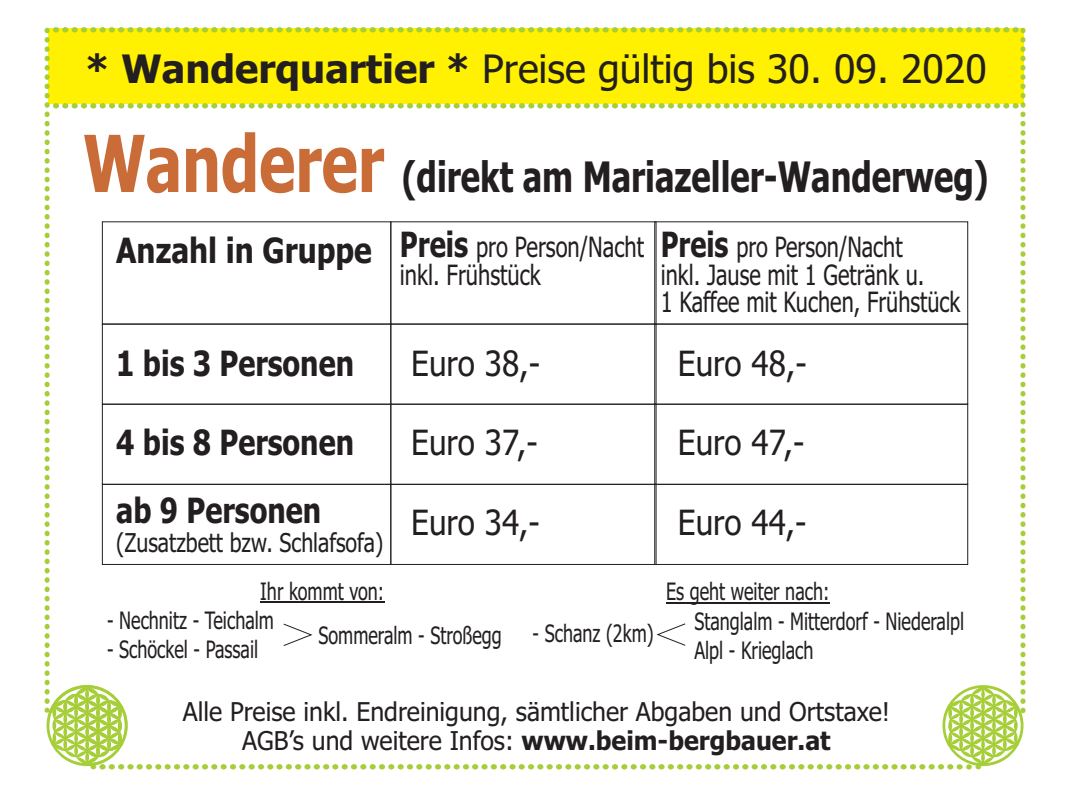
<style>
.page{position:relative;width:1078px;height:794px;background:#fff}
.page>*{position:absolute;margin:0;border:0;box-sizing:border-box;transform-origin:0 0}
.t1{font:700 42px "Tahoma";color:#231f20;scale:.77 1}
.t2{font:39.2px "Tahoma";color:#231f20}
.t3{font:34.8px "Tahoma";color:#231f20;scale:.91 1}
.t4{font:700 34.8px/68px "Tahoma";color:#231f20;scale:.82 1}
.t5{font:700 34.8px "Tahoma";color:#231f20;scale:.85 1}
.t6{font:28px/27.6px "Tahoma";color:#231f20;scale:.78 1}
.t7{font:26.8px "Army Condensed";color:#a6ce39;scale:1.43 1}
.t8{font:26px/28.4px "Tahoma";color:#231f20;text-align:center;scale:.96 1}
.t9{font:26px "Tahoma";color:#231f20;scale:.82 1}
.t10{font:24px/28.8px "Tahoma";color:#231f20;scale:.75 1}
.s1{font-weight:700}
.s2{font-size:78.8px;color:#c96c38}
.s3{font-weight:700;font-size:34.8px}
</style>
<div class="page">
<div style="left:48px;top:28px;width:975px;height:76px;background:#fff101"></div>
<svg style="left:44px;top:28px;width:84px;height:739px"></svg>
<svg style="left:942px;top:28px;width:84px;height:739px"></svg>
<div style="left:102px;top:324px;width:289px;height:80px;border:1px solid #231f20"></div>
<div style="left:102px;top:404px;width:289px;height:81px;border:1px solid #231f20"></div>
<div style="left:102px;top:484px;width:289px;height:81px;border:1px solid #231f20"></div>
<div style="left:390px;top:324px;width:266px;height:80px;border:1px solid #231f20"></div>
<div style="left:390px;top:404px;width:266px;height:81px;border:1px solid #231f20"></div>
<div style="left:390px;top:484px;width:266px;height:81px;border:1px solid #231f20"></div>
<div style="left:654px;top:324px;width:313px;height:80px;border:1px solid #231f20"></div>
<div style="left:654px;top:404px;width:313px;height:81px;border:1px solid #231f20"></div>
<div style="left:654px;top:484px;width:313px;height:81px;border:1px solid #231f20"></div>
<svg style="left:283px;top:623px;width:30px;height:23px"></svg>
<svg style="left:656px;top:623px;width:30px;height:23px"></svg>
<hr style="left:666px;top:602px;width:163px;height:1px;background:#231f20">
<hr style="left:260px;top:602px;width:124px;height:1px;background:#231f20">
<p class="t7" style="left:51px;top:7px;width:679px">........................................................................................................</p>
<h2 class="t2" style="left:85px;top:53px;width:902px"><span class="s1">* Wanderquartier *</span> Preise gültig bis 30. 09. 2020</h2>
<p class="t7" style="left:51px;top:83px;width:679px">........................................................................................................</p>
<h1 class="t1" style="left:83px;top:160px;width:1176px"><span class="s2">Wanderer</span> (direkt am Mariazeller-Wanderweg)</h1>
<p class="t5" style="left:116px;top:236px;width:622px">Anzahl in Gruppe Preis <sup>pro</sup> <sup>Person/Nacht</sup></p>
<p class="t6" style="left:400px;top:263px;width:182px">inkl. Frühstück</p>
<p class="t4" style="left:116px;top:332px;width:291px">1 bis 3 Personen</p>
<p class="t3" style="left:411px;top:349px;width:143px">Euro 38,-</p>
<p class="t6" style="left:660px;top:235px;width:385px"><span class="s3">Preis</span> pro Person/Nacht<br>inkl. Jause mit 1 Getränk u.<br>1 Kaffee mit Kuchen, Frühstück</p>
<p class="t3" style="left:677px;top:349px;width:143px">Euro 48,-</p>
<p class="t4" style="left:116px;top:411px;width:291px">4 bis 8 Personen ab 9 Personen</p>
<p class="t9" style="left:116px;top:532px;width:327px">(Zusatzbett bzw. Schlafsofa)</p>
<p class="t10" style="left:260px;top:578px;width:167px">Ihr kommt von:</p>
<p class="t3" style="left:411px;top:429px;width:141px">Euro 37,-</p>
<p class="t3" style="left:411px;top:508px;width:143px">Euro 34,-</p>
<p class="t3" style="left:677px;top:429px;width:141px">Euro 47,-</p>
<p class="t3" style="left:677px;top:508px;width:143px">Euro 44,-</p>
<p class="t10" style="left:666px;top:578px;width:219px">Es geht weiter nach:</p>
<p class="t10" style="left:107px;top:607px;width:224px">- Nechnitz - Teichalm</p>
<p class="t10" style="left:107px;top:636px;width:203px">- Schöckel - Passail</p>
<p class="t10" style="left:318px;top:622px;width:246px">Sommeralm - Stroßegg</p>
<p class="t10" style="left:532px;top:620px;width:163px">- Schanz (2km)</p>
<p class="t10" style="left:694px;top:609px;width:361px">Stanglalm - Mitterdorf - Niederalpl<br>Alpl - Krieglach</p>
<p class="t8" style="left:183px;top:700px;width:738px">Alle Preise inkl. Endreinigung, sämtlicher Abgaben und Ortstaxe!<br>AGB’s und weitere Infos: <span class="s1">www.beim-bergbauer.at</span></p>
<p class="t7" style="left:51px;top:743px;width:679px">........................................................................................................</p>
</div>
